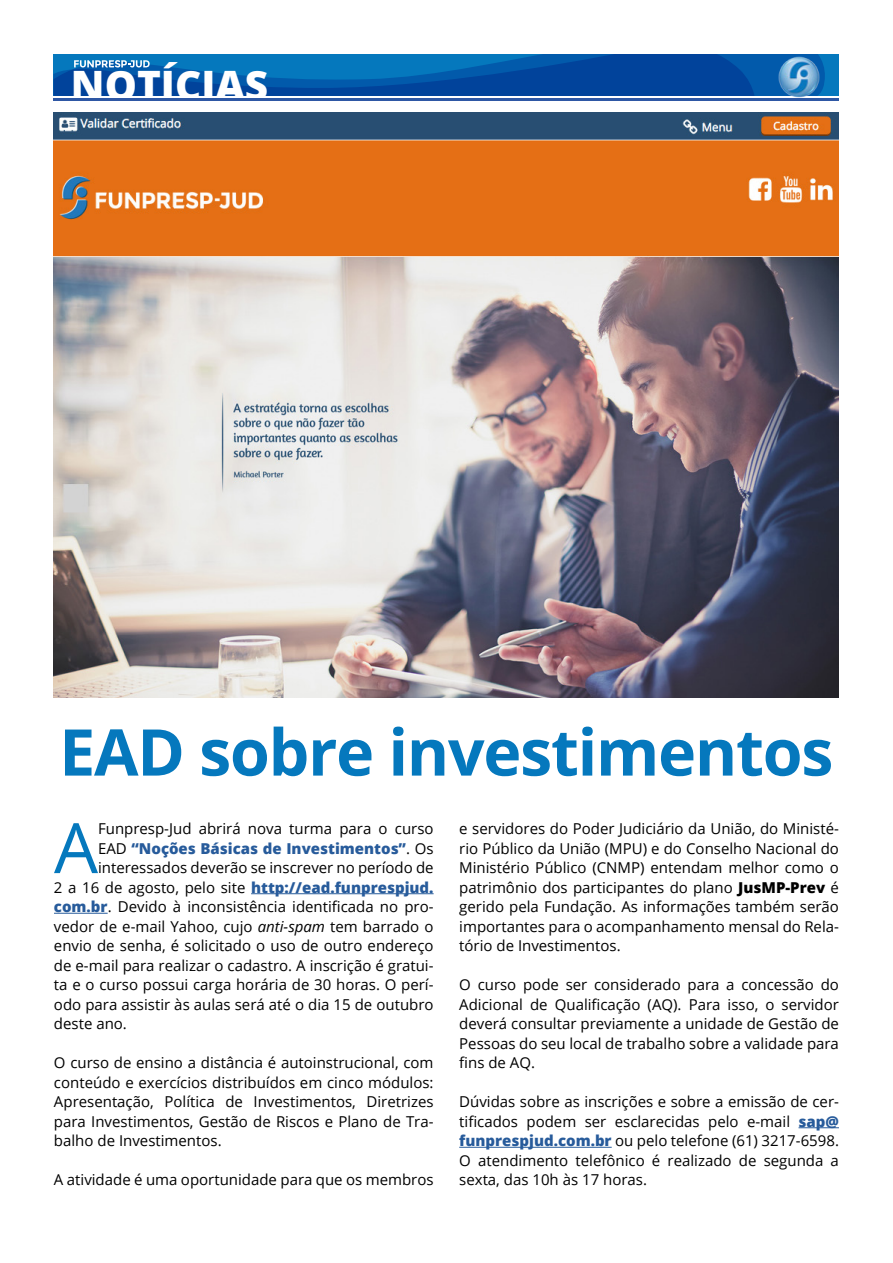
<style>
.page{position:relative;width:893px;height:1263px;background:#fff}
.page>*{position:absolute;margin:0;border:0;box-sizing:border-box;transform-origin:0 0}
.t1{font:69.6px "Open Sans";color:#0578bd}
.t2{font:700 64.5px "Open Sans";letter-spacing:-.02em;color:#0578bd}
.t3{font:800 40.5px "Open Sans";color:#fff}
.t4{font:15px/19.5px "Open Sans";color:#000;text-align:justify}
.t5{font:800 15px "Open Sans";color:#275b9b}
.s1{font-weight:400;color:#000}
.s2{font-weight:800;color:#275b9b}
.s3{font-style:italic}
.s4{font-weight:800}
</style>
<div class="page">
<hr style="left:54px;top:98px;width:785px;height:3px;background:#2e57a4">
<img style="left:792px;top:96px;width:14px;height:2px">
<svg style="left:54px;top:54px;width:771px;height:42px;background:#085aaa"></svg>
<hr style="left:251px;top:893px;width:183px;height:1px;background:#275b9b">
<hr style="left:54px;top:913px;width:54px;height:1px;background:#275b9b">
<hr style="left:798px;top:1127px;width:41px;height:1px;background:#275b9b">
<hr style="left:459px;top:1147px;width:153px;height:1px;background:#275b9b">
<img style="left:54px;top:113px;width:785px;height:585px">
<h3 class="t3" style="left:71px;top:55px;width:199px">NOTÍCIAS</h3>
<h2 class="t2" style="left:59px;top:707px;width:776px">EAD sobre investimentos</h2>
<h1 class="t1" style="left:54px;top:800px;width:46px">A</h1>
<p class="t4" style="left:98px;top:818px;width:337px">Funpresp-Jud abrirá nova turma para o curso</p>
<p class="t5" style="left:98px;top:837px;width:337px"><span class="s1">EAD</span> “Noções Básicas de Investimentos”<span class="s1">. Os</span></p>
<p class="t4" style="left:98px;top:857px;width:337px">interessados deverão se inscrever no período de</p>
<p class="t5" style="left:54px;top:876px;width:381px"><span class="s1">2 a 16 de agosto, pelo site</span> http://ead.funprespjud.</p>
<p class="t4" style="left:54px;top:896px;width:381px"><span class="s2">com.br</span>. Devido à inconsistência identificada no pro-</p>
<p class="t4" style="left:54px;top:916px;width:381px">vedor de e-mail Yahoo, cujo <span class="s3">anti-spam</span> tem barrado o</p>
<p class="t4" style="left:54px;top:935px;width:381px">envio de senha, é solicitado o uso de outro endereço</p>
<p class="t4" style="left:54px;top:955px;width:381px">de e-mail para realizar o cadastro. A inscrição é gratui-</p>
<p class="t4" style="left:54px;top:974px;width:381px">ta e o curso possui carga horária de 30 horas. O perí-</p>
<p class="t4" style="left:54px;top:994px;width:381px">odo para assistir às aulas será até o dia 15 de outubro</p>
<p class="t4" style="left:54px;top:1013px;width:74px">deste ano.</p>
<p class="t4" style="left:54px;top:1052px;width:381px">O curso de ensino a distância é autoinstrucional, com conteúdo e exercícios distribuídos em cinco módulos:<br>Apresentação, Política de Investimentos, Diretrizes para Investimentos, Gestão de Riscos e Plano de Tra&shy;balho de Investimentos.</p>
<p class="t4" style="left:54px;top:1169px;width:381px">A atividade é uma oportunidade para que os membros</p>
<p class="t4" style="left:459px;top:818px;width:381px">e servidores do Poder Judiciário da União, do Ministé&shy;rio Público da União (MPU) e do Conselho Nacional do Ministério Público (CNMP) entendam melhor como o patrimônio dos participantes do plano <span class="s4">JusMP-Prev</span> é gerido pela Fundação. As informações também serão importantes para o acompanhamento mensal do Rela&shy;tório de Investimentos.</p>
<p class="t4" style="left:459px;top:974px;width:381px">O curso pode ser considerado para a concessão do Adicional de Qualificação (AQ). Para isso, o servidor deverá consultar previamente a unidade de Gestão de Pessoas do seu local de trabalho sobre a validade para fins de AQ.</p>
<p class="t4" style="left:459px;top:1091px;width:381px">Dúvidas sobre as inscrições e sobre a emissão de cer&shy;tificados podem ser esclarecidas pelo e-mail <span class="s2">sap@ funprespjud.com.br</span> ou pelo telefone (61) 3217-6598.<br>O atendimento telefônico é realizado de segunda a sexta, das 10h às 17 horas.</p>
</div>
